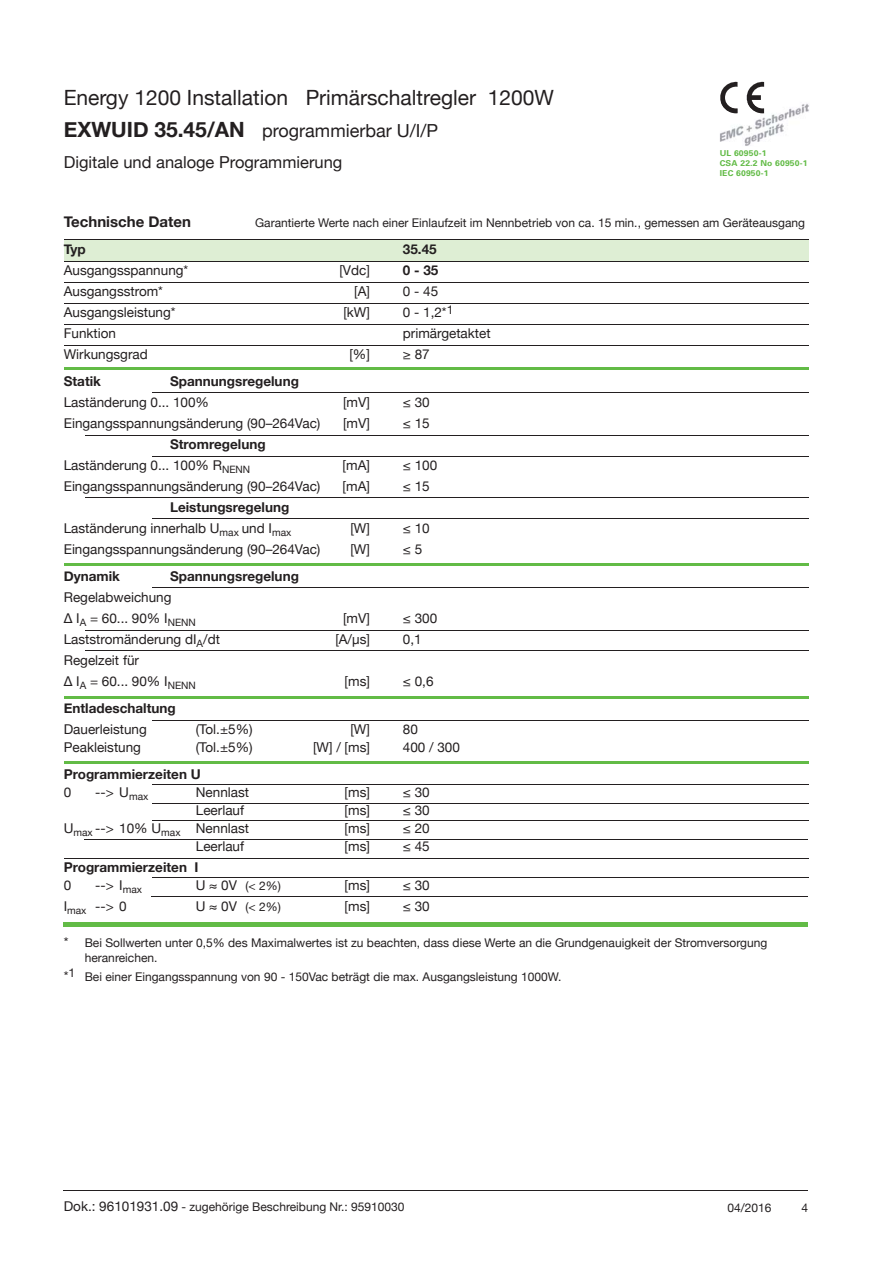
<style>
.page{position:relative;width:893px;height:1263px;background:#fff}
.page>*{position:absolute;margin:0;border:0;box-sizing:border-box;transform-origin:0 0}
.t1{font:21px "Helvetica Neue";color:#231f20}
.t2{font:18px "Helvetica Neue";color:#231f20}
.t3{font:16.5px "Helvetica Neue";color:#231f20}
.t4{font:700 15px "Helvetica Neue";color:#231f20}
.t5{font:13.5px/21px "Helvetica Neue";color:#231f20}
.t6{font:700 13.5px "Helvetica Neue";color:#231f20}
.t7{font:12px/14.4px "Helvetica Neue";color:#231f20}
.t8{font:700 8.1px/10.4px "Univers LT";letter-spacing:.02em;color:#62bb46;scale:1.05 1}
.s1{font-weight:700;font-size:21px}
.s2{font-weight:700}
.s3{font-size:13.5px}
</style>
<div class="page">
<hr style="left:64px;top:1191px;width:744px;height:1px;background:#231f20">
<svg style="left:720px;top:81px;width:17px;height:21px"></svg>
<svg style="left:746px;top:81px;width:18px;height:21px"></svg>
<img style="left:720px;top:103px;width:89px;height:43px">
<img style="left:720px;top:102px;width:17px;height:11px">
<img style="left:747px;top:102px;width:17px;height:11px">
<hr style="left:152px;top:804px;width:656px;height:1px;background:#231f20">
<div style="left:64px;top:240px;width:744px;height:21px;background:#deeed4"></div>
<hr style="left:64px;top:367px;width:744px;height:3px;background:#62bb46">
<hr style="left:64px;top:563px;width:744px;height:3px;background:#62bb46">
<hr style="left:64px;top:761px;width:744px;height:3px;background:#62bb46">
<hr style="left:64px;top:261px;width:744px;height:1px;background:#231f20">
<hr style="left:64px;top:239px;width:744px;height:1px;background:#231f20">
<hr style="left:64px;top:282px;width:744px;height:1px;background:#231f20">
<hr style="left:64px;top:303px;width:744px;height:1px;background:#231f20">
<hr style="left:64px;top:325px;width:744px;height:1px;background:#231f20">
<hr style="left:152px;top:392px;width:656px;height:1px;background:#231f20">
<hr style="left:85px;top:435px;width:723px;height:1px;background:#231f20">
<hr style="left:85px;top:498px;width:723px;height:1px;background:#231f20">
<hr style="left:152px;top:518px;width:656px;height:1px;background:#231f20">
<hr style="left:152px;top:588px;width:656px;height:1px;background:#231f20">
<hr style="left:85px;top:651px;width:723px;height:1px;background:#231f20">
<hr style="left:152px;top:784px;width:656px;height:1px;background:#231f20">
<hr style="left:85px;top:630px;width:723px;height:1px;background:#231f20">
<hr style="left:64px;top:858px;width:744px;height:1px;background:#231f20">
<hr style="left:64px;top:345px;width:744px;height:1px;background:#231f20">
<hr style="left:152px;top:456px;width:656px;height:1px;background:#231f20">
<hr style="left:64px;top:696px;width:744px;height:3px;background:#62bb46">
<hr style="left:63px;top:923px;width:745px;height:4px;background:#62bb46">
<hr style="left:152px;top:877px;width:656px;height:1px;background:#231f20">
<hr style="left:152px;top:720px;width:656px;height:1px;background:#231f20">
<hr style="left:85px;top:839px;width:723px;height:1px;background:#231f20">
<hr style="left:152px;top:820px;width:656px;height:1px;background:#231f20">
<hr style="left:151px;top:897px;width:657px;height:1px;background:#231f20">
<h1 class="t1" style="left:64px;top:85px;width:491px">Energy 1200 Installation Primärschaltregler 1200W</h1>
<h2 class="t2" style="left:64px;top:119px;width:376px"><span class="s1">EXWUID 35.45/AN</span> programmierbar U/I/P</h2>
<p class="t3" style="left:64px;top:152px;width:280px">Digitale und analoge Programmierung</p>
<p class="t8" style="left:719px;top:148px;width:85px">UL 60950-1<br>CSA 22.2 No 60950-1<br>IEC 60950-1</p>
<p class="t4" style="left:64px;top:213px;width:129px">Technische Daten</p>
<p class="t7" style="left:255px;top:216px;width:551px">Garantierte Werte nach einer Einlaufzeit im Nennbetrieb von ca. 15 min., gemessen am Geräteausgang</p>
<p class="t6" style="left:64px;top:241px;width:24px">Typ</p>
<p class="t6" style="left:403px;top:241px;width:35px">35.45</p>
<p class="t5" style="left:64px;top:260px;width:126px">Ausgangsspannung*</p>
<p class="t5" style="left:339px;top:260px;width:32px">[Vdc]</p>
<p class="t6" style="left:403px;top:262px;width:37px">0 - 35</p>
<p class="t5" style="left:64px;top:281px;width:101px">Ausgangsstrom*</p>
<p class="t5" style="left:354px;top:281px;width:17px">[A]</p>
<p class="t5" style="left:403px;top:281px;width:37px">0 - 45</p>
<p class="t5" style="left:64px;top:302px;width:113px">Ausgangsleistung*</p>
<p class="t5" style="left:343px;top:302px;width:28px">[kW]</p>
<p class="t5" style="left:403px;top:302px;width:52px">0 - 1,2*<sup>1</sup></p>
<p class="t5" style="left:64px;top:323px;width:54px">Funktion</p>
<p class="t5" style="left:403px;top:323px;width:89px">primärgetaktet</p>
<p class="t5" style="left:64px;top:344px;width:86px">Wirkungsgrad</p>
<p class="t5" style="left:349px;top:344px;width:22px">[%]</p>
<p class="t5" style="left:403px;top:344px;width:28px">≥ 87</p>
<p class="t6" style="left:64px;top:373px;width:39px">Statik</p>
<p class="t6" style="left:170px;top:373px;width:130px">Spannungsregelung</p>
<p class="t5" style="left:64px;top:392px;width:147px">Laständerung 0... 100%</p>
<p class="t5" style="left:343px;top:392px;width:28px">[mV]</p>
<p class="t5" style="left:403px;top:392px;width:28px">≤ 30</p>
<p class="t5" style="left:64px;top:413px;width:258px">Eingangsspannungsänderung (90–264Vac)</p>
<p class="t5" style="left:343px;top:413px;width:28px">[mV]</p>
<p class="t5" style="left:403px;top:413px;width:28px">≤ 15</p>
<p class="t5" style="left:64px;top:434px;width:203px;text-indent:106px"><span class="s2">Stromregelung<br></span>Laständerung 0... 100% R<sub>NENN</sub></p>
<p class="t5" style="left:342px;top:455px;width:29px">[mA]</p>
<p class="t5" style="left:403px;top:455px;width:36px">≤ 100</p>
<p class="t5" style="left:64px;top:476px;width:258px">Eingangsspannungsänderung (90–264Vac)</p>
<p class="t5" style="left:342px;top:476px;width:29px">[mA]</p>
<p class="t5" style="left:403px;top:476px;width:28px">≤ 15</p>
<p class="t5" style="left:64px;top:497px;width:229px;text-align:right"><span class="s2">Leistungsregelung<br></span>Laständerung innerhalb U<sub>max</sub> und I<sub>max</sub></p>
<p class="t5" style="left:350px;top:518px;width:21px">[W]</p>
<p class="t5" style="left:403px;top:518px;width:28px">≤ 10</p>
<p class="t5" style="left:64px;top:539px;width:258px">Eingangsspannungsänderung (90–264Vac)</p>
<p class="t5" style="left:350px;top:539px;width:21px">[W]</p>
<p class="t5" style="left:403px;top:539px;width:21px">≤ 5</p>
<p class="t6" style="left:64px;top:568px;width:58px">Dynamik</p>
<p class="t6" style="left:170px;top:568px;width:130px">Spannungsregelung</p>
<p class="t5" style="left:64px;top:587px;width:134px">Regelabweichung<br>∆ I<sub>A</sub> = 60... 90% I<sub>NENN</sub></p>
<p class="t5" style="left:343px;top:608px;width:28px">[mV]</p>
<p class="t5" style="left:403px;top:608px;width:36px">≤ 300</p>
<p class="t5" style="left:64px;top:629px;width:158px">Laststromänderung dI<sub>A</sub>/dt</p>
<p class="t5" style="left:335px;top:629px;width:36px">[A/μs]</p>
<p class="t5" style="left:403px;top:629px;width:20px">0,1</p>
<p class="t5" style="left:64px;top:650px;width:134px">Regelzeit für<br>∆ I<sub>A</sub> = 60... 90% I<sub>NENN</sub></p>
<p class="t5" style="left:344px;top:671px;width:27px">[ms]</p>
<p class="t5" style="left:403px;top:671px;width:32px">≤ 0,6</p>
<p class="t6" style="left:64px;top:700px;width:113px">Entladeschaltung</p>
<p class="t5" style="left:64px;top:719px;width:85px">Dauerleistung</p>
<p class="t5" style="left:196px;top:719px;width:58px">(Tol.±5%)</p>
<p class="t5" style="left:350px;top:719px;width:21px">[W]</p>
<p class="t5" style="left:403px;top:719px;width:17px">80</p>
<p class="t5" style="left:64px;top:737px;width:79px">Peakleistung</p>
<p class="t5" style="left:196px;top:737px;width:58px">(Tol.±5%)</p>
<p class="t5" style="left:313px;top:737px;width:58px">[W] / [ms]</p>
<p class="t5" style="left:403px;top:737px;width:59px">400 / 300</p>
<p class="t6" style="left:64px;top:766px;width:138px">Programmierzeiten U</p>
<p class="t5" style="left:64px;top:782px;width:9px">0</p>
<p class="t5" style="left:95px;top:782px;width:55px">--&gt; U<sub>max</sub></p>
<p class="t5" style="left:196px;top:782px;width:55px">Nennlast</p>
<p class="t5" style="left:344px;top:782px;width:27px">[ms]</p>
<p class="t5" style="left:403px;top:782px;width:28px">≤ 30</p>
<p class="t5" style="left:196px;top:800px;width:50px">Leerlauf</p>
<p class="t5" style="left:344px;top:800px;width:27px">[ms]</p>
<p class="t5" style="left:403px;top:800px;width:28px">≤ 30</p>
<p class="t5" style="left:64px;top:818px;width:187px">U<sub>max</sub> --&gt; 10% U<sub>max</sub> Nennlast</p>
<p class="t5" style="left:344px;top:818px;width:27px">[ms]</p>
<p class="t5" style="left:403px;top:818px;width:28px">≤ 20</p>
<p class="t5" style="left:196px;top:836px;width:50px">Leerlauf</p>
<p class="t5" style="left:344px;top:836px;width:27px">[ms]</p>
<p class="t5" style="left:403px;top:836px;width:28px">≤ 45</p>
<p class="t6" style="left:64px;top:859px;width:136px">Programmierzeiten I</p>
<p class="t5" style="left:64px;top:875px;width:9px">0</p>
<p class="t5" style="left:95px;top:875px;width:48px">--&gt; I<sub>max</sub></p>
<p class="t7" style="left:196px;top:879px;width:86px"><span class="s3">U ≈ 0V</span> (&lt; 2%)</p>
<p class="t5" style="left:344px;top:875px;width:27px">[ms]</p>
<p class="t5" style="left:403px;top:875px;width:28px">≤ 30</p>
<p class="t5" style="left:64px;top:896px;width:65px">I<sub>max</sub> --&gt; 0</p>
<p class="t7" style="left:196px;top:900px;width:86px"><span class="s3">U ≈ 0V</span> (&lt; 2%)</p>
<p class="t5" style="left:344px;top:896px;width:27px">[ms]</p>
<p class="t5" style="left:403px;top:896px;width:28px">≤ 30</p>
<p class="t7" style="left:85px;top:936px;width:684px;text-indent:-21px"><span class="s3">*</span> Bei Sollwerten unter 0,5% des Maximalwertes ist zu beachten, dass diese Werte an die Grundgenauigkeit der Stromversorgung heranreichen.</p>
<p class="t7" style="left:64px;top:970px;width:499px"><span class="s3">*</span><sup>1</sup> Bei einer Eingangsspannung von 90 - 150Vac beträgt die max. Ausgangsleistung 1000W.</p>
<p class="t7" style="left:64px;top:1199px;width:342px"><span class="s3">Dok.: 96101931.09</span> - zugehörige Beschreibung Nr.: 95910030</p>
<p class="t7" style="left:727px;top:1200px;width:46px">04/2016</p>
<p class="t7" style="left:801px;top:1200px;width:8px">4</p>
</div>
